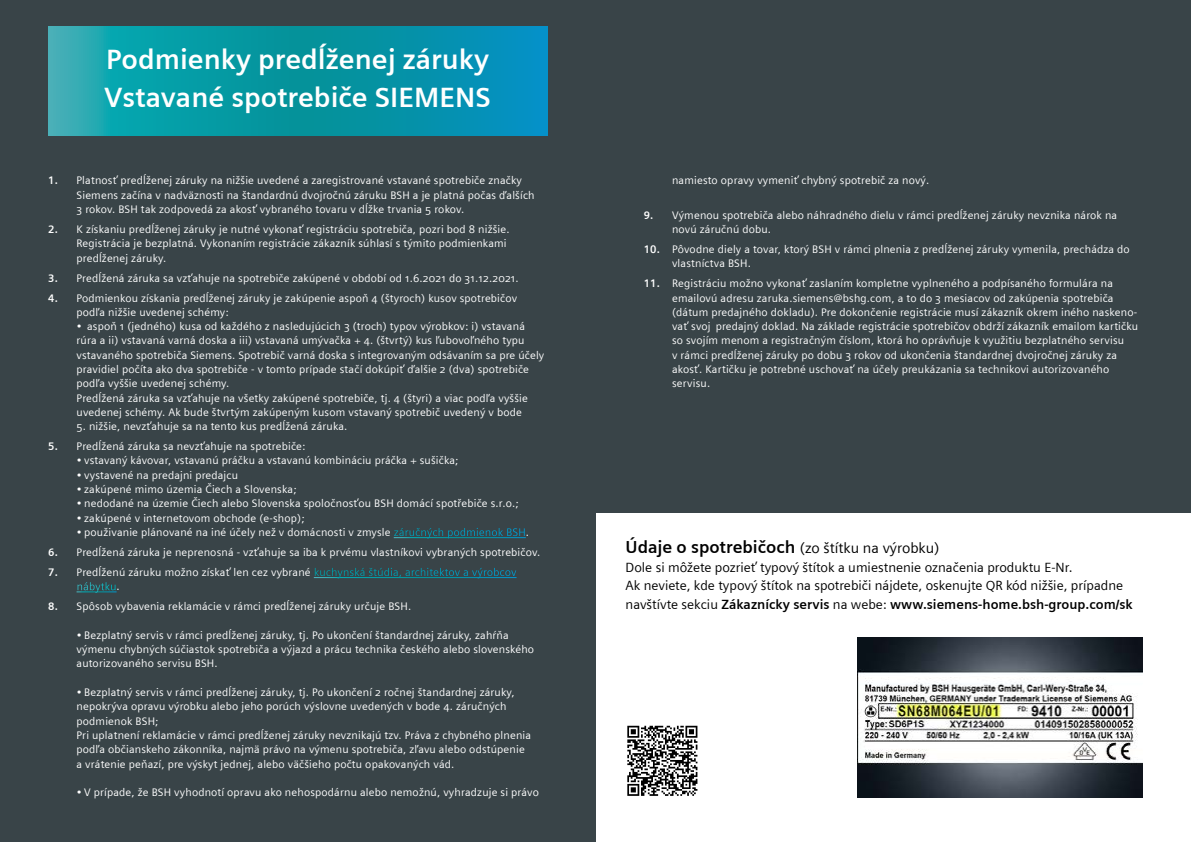
<style>
.page{position:relative;width:1191px;height:842px;background:#fff}
.page>*{position:absolute;margin:0;border:0;box-sizing:border-box;transform-origin:0 0}
.t1{font:700 28px/38px "Siemens Sans";color:#fff}
.t2{font:14.7px "Siemens Sans";color:#000}
.t3{font:13.4px/18.7px "Siemens Sans";color:#000}
.t4{font:11px/14.3px "Siemens Sans OSF";letter-spacing:.015em;color:#fff}
.s1{font-family:"Siemens Sans";font-weight:700}
.s2{font-weight:700;font-size:17.4px}
.s3{font-weight:700}
</style>
<div class="page">
<div style="left:0;top:0;width:595px;height:842px;background:#394448"></div>
<div style="left:595px;top:0;width:596px;height:512px;background:#394448"></div>
<hr style="left:394px;top:537px;width:132px;height:1px;background:#fff">
<hr style="left:314px;top:577px;width:202px;height:1px;background:#fff">
<hr style="left:77px;top:591px;width:40px;height:1px;background:#fff">
<img style="left:857px;top:637px;width:285px;height:160px">
<svg style="left:627px;top:725px;width:71px;height:66px"></svg>
<svg style="left:627px;top:726px;width:70px;height:70px"></svg>
<svg style="left:48px;top:26px;width:499px;height:109px"></svg>
<h1 class="t1" style="left:105px;top:41px;width:388px">Podmienky predĺženej záruky<br>Vstavané spotrebiče SIEMENS</h1>
<p class="t4" style="left:77px;top:173px;width:459px;text-indent:-28px"><span class="s1">1.</span> Platnosť predĺženej záruky na nižšie uvedené a zaregistrované vstavané spotrebiče značky<br>Siemens začína v nadväznosti na štandardnú dvojročnú záruku BSH a je platná počas ďalších<br>3 rokov. BSH tak zodpovedá za akosť vybraného tovaru v dĺžke trvania 5 rokov.</p>
<p class="t4" style="left:77px;top:222px;width:434px;text-indent:-28px"><span class="s1">2.</span> K získaniu predĺženej záruky je nutné vykonať registráciu spotrebiča, pozri bod 8 nižšie.<br>Registrácia je bezplatná. Vykonaním registrácie zákazník súhlasí s týmito podmienkami predĺženej záruky.</p>
<p class="t4" style="left:48px;top:271px;width:472px"><span class="s1">3.</span> Predĺžená záruka sa vzťahuje na spotrebiče zakúpené v období od 1.6.2021 do 31.12.2021.</p>
<p class="t4" style="left:77px;top:291px;width:442px;text-indent:-28px"><span class="s1">4.</span> Podmienkou získania predĺženej záruky je zakúpenie aspoň 4 (štyroch) kusov spotrebičov podľa nižšie uvedenej schémy:</p>
<p class="t4" style="left:77px;top:319px;width:469px">• aspoň 1 (jedného) kusa od každého z nasledujúcich 3 (troch) typov výrobkov: i) vstavaná rúra a ii) vstavaná varná doska a iii) vstavaná umývačka + 4. (štvrtý) kus ľubovoľného typu vstavaného spotrebiča Siemens. Spotrebič varná doska s integrovaným odsávaním sa pre účely pravidiel počíta ako dva spotrebiče - v tomto prípade stačí dokúpiť ďalšie 2 (dva) spotrebiče podľa vyššie uvedenej schémy.<br>Predĺžená záruka sa vzťahuje na všetky zakúpené spotrebiče, tj. 4 (štyri) a viac podľa vyššie uvedenej schémy. Ak bude štvrtým zakúpeným kusom vstavaný spotrebič uvedený v bode</p>
<p class="t4" style="left:77px;top:419px;width:272px">5. nižšie, nevzťahuje sa na tento kus predĺžená záruka.</p>
<p class="t4" style="left:48px;top:439px;width:259px"><span class="s1">5.</span> Predĺžená záruka sa nevzťahuje na spotrebiče:</p>
<p class="t4" style="left:77px;top:454px;width:383px">• vstavaný kávovar, vstavanú práčku a vstavanú kombináciu práčka + sušička;</p>
<p class="t4" style="left:77px;top:468px;width:163px">• vystavené na predajni predajcu</p>
<p class="t4" style="left:77px;top:482px;width:221px">• zakúpené mimo územia Čiech a Slovenska;</p>
<p class="t4" style="left:77px;top:496px;width:443px">• nedodané na územie Čiech alebo Slovenska spoločnosťou BSH domácí spotřebiče s.r.o.;</p>
<p class="t4" style="left:77px;top:511px;width:229px">• zakúpené v internetovom obchode (e-shop);</p>
<p class="t4" style="left:77px;top:525px;width:454px">• použivanie plánované na iné účely než v domácnosti v zmysle záručných podmienok BSH.</p>
<p class="t4" style="left:48px;top:545px;width:493px"><span class="s1">6.</span> Predĺžená záruka je neprenosná - vzťahuje sa iba k prvému vlastníkovi vybraných spotrebičov.</p>
<p class="t4" style="left:77px;top:565px;width:441px;text-indent:-28px"><span class="s1">7.</span> Predĺženú záruku možno získať len cez vybrané kuchynská štúdia, architektov a výrobcov nábytku.</p>
<p class="t4" style="left:48px;top:599px;width:364px"><span class="s1">8.</span> Spôsob vybavenia reklamácie v rámci predĺženej záruky určuje BSH.</p>
<p class="t4" style="left:77px;top:628px;width:459px">• Bezplatný servis v rámci predĺženej záruky, tj. Po ukončení štandardnej záruky, zahŕňa výmenu chybných súčiastok spotrebiča a výjazd a prácu technika českého alebo slovenského autorizovaného servisu BSH.</p>
<p class="t4" style="left:77px;top:685px;width:456px">• Bezplatný servis v rámci predĺženej záruky, tj. Po ukončení 2 ročnej štandardnej záruky, nepokrýva opravu výrobku alebo jeho porúch výslovne uvedených v bode 4. záručných podmienok BSH;<br>Pri uplatnení reklamácie v rámci predĺženej záruky nevznikajú tzv. Práva z chybného plnenia podľa občianskeho zákonníka, najmä právo na výmenu spotrebiča, zľavu alebo odstúpenie a vrátenie peňazí, pre výskyt jednej, alebo väčšieho počtu opakovaných vád.</p>
<p class="t4" style="left:77px;top:785px;width:464px">• V prípade, že BSH vyhodnotí opravu ako nehospodárnu alebo nemožnú, vyhradzuje si právo</p>
<p class="t4" style="left:672px;top:173px;width:259px">namiesto opravy vymeniť chybný spotrebič za nový.</p>
<p class="t4" style="left:672px;top:208px;width:447px;text-indent:-28px"><span class="s1">9.</span> Výmenou spotrebiča alebo náhradného dielu v rámci predĺženej záruky nevznika nárok na novú záručnú dobu.</p>
<p class="t4" style="left:672px;top:242px;width:459px;text-indent:-28px"><span class="s1">10.</span> Pôvodne diely a tovar, ktorý BSH v rámci plnenia z predĺženej záruky vymenila, prechádza do vlastníctva BSH.</p>
<p class="t4" style="left:672px;top:276px;width:468px;text-indent:-28px"><span class="s1">11.</span> Registráciu možno vykonať zaslaním kompletne vyplneného a podpísaného formulára na emailovú adresu zaruka.siemens@bshg.com, a to do 3 mesiacov od zakúpenia spotrebiča (dátum predajného dokladu). Pre dokončenie registrácie musí zákazník okrem iného naskeno&shy;vať svoj predajný doklad. Na základe registrácie spotrebičov obdrží zákazník emailom kartičku so svojím menom a registračným číslom, ktorá ho oprávňuje k využitiu bezplatného servisu<br>v rámci predĺženej záruky po dobu 3 rokov od ukončenia štandardnej dvojročnej záruky za akosť. Kartičku je potrebné uschovať na účely preukázania sa technikovi autorizovaného servisu.</p>
<h2 class="t2" style="left:625px;top:539px;width:315px"><span class="s2">Údaje o spotrebičoch</span> (zo štítku na výrobku)</h2>
<p class="t3" style="left:625px;top:558px;width:508px">Dole si môžete pozrieť typový štítok a umiestnenie označenia produktu E-Nr.<br>Ak neviete, kde typový štítok na spotrebiči nájdete, oskenujte QR kód nižšie, prípadne navštívte sekciu <span class="s3">Zákaznícky servis</span> na webe: <span class="s3">www.siemens-home.bsh-group.com/sk</span></p>
</div>
